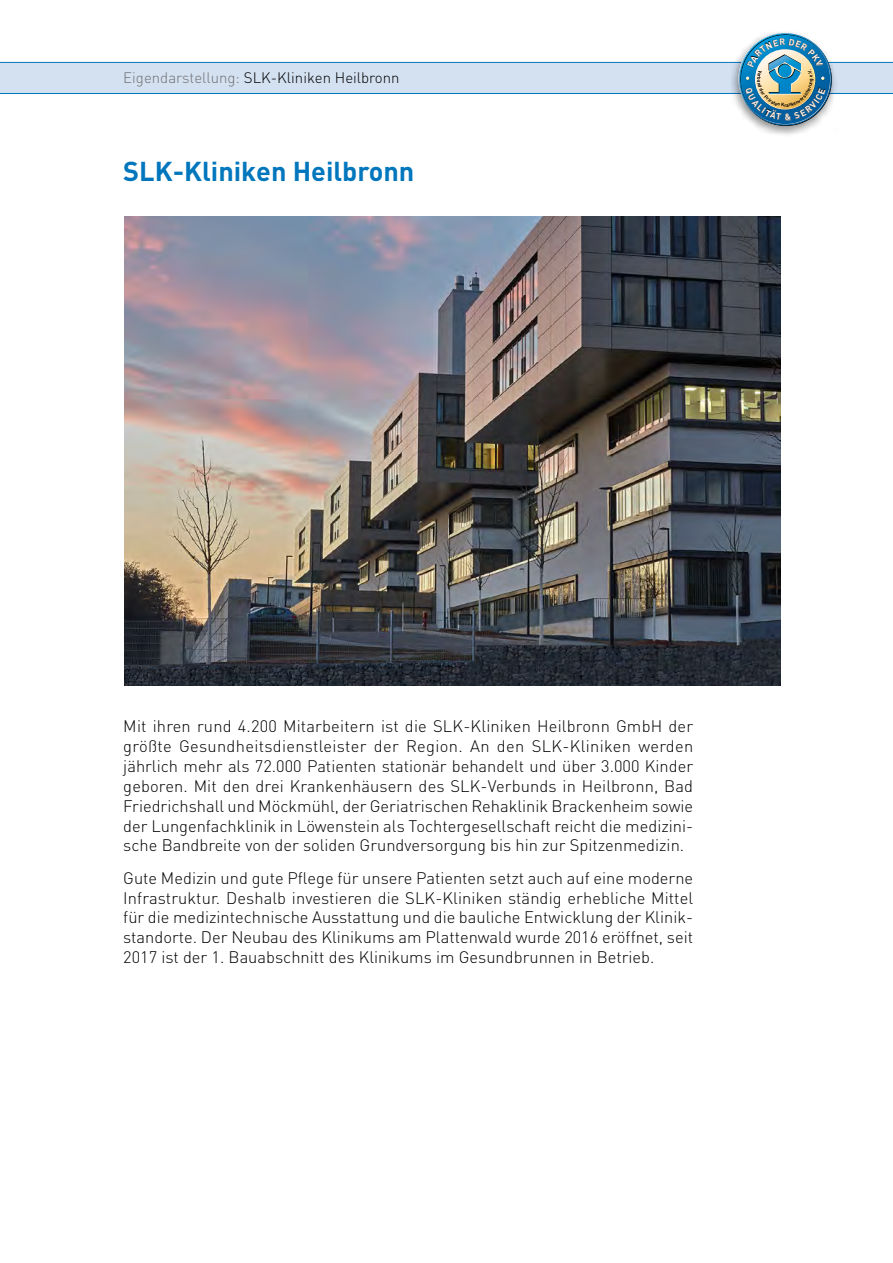
<style>
.page{position:relative;width:893px;height:1263px;background:#fff}
.page>*{position:absolute;margin:0;border:0;box-sizing:border-box;transform-origin:0 0}
.t1{font:700 27px "DINOT";color:#0076bd}
.t2{font:300 16.5px/19.8px "DINOT";color:#000;text-align:justify}
.t3{font:300 15px "DINOT";color:#000}
.s1{color:#707172}
</style>
<div class="page">
<div style="left:0;top:63px;width:893px;height:30px;background:#d4e1f1"></div>
<hr style="left:0;top:93px;width:893px;height:1px;background:#0076bd">
<hr style="left:0;top:62px;width:893px;height:1px;background:#0076bd">
<div style="left:729px;top:29px;width:109px;height:109px;background:#000;opacity:.45"></div>
<img style="left:124px;top:217px;width:656px;height:469px">
<img style="left:738px;top:33px;width:94px;height:93px">
<p class="t3" style="left:123px;top:67px;width:278px"><span class="s1">Eigendarstellung:</span> SLK-Kliniken Heilbronn</p>
<h1 class="t1" style="left:123px;top:153px;width:293px">SLK-Kliniken Heilbronn</h1>
<p class="t2" style="left:123px;top:716px;width:571px">Mit ihren rund 4.200 Mitarbeitern ist die SLK-Kliniken Heilbronn GmbH der größte Gesundheitsdienstleister der Region. An den SLK-Kliniken werden jährlich mehr als 72.000 Patienten stationär behandelt und über 3.000 Kinder geboren. Mit den drei Krankenhäusern des SLK-Verbunds in Heilbronn, Bad Friedrichshall und Möckmühl, der Geriatrischen Rehaklinik Brackenheim sowie der Lungenfachklinik in Löwenstein als Tochtergesellschaft reicht die medizini&shy;sche Bandbreite von der soliden Grundversorgung bis hin zur Spitzenmedizin.</p>
<p class="t2" style="left:123px;top:867px;width:571px">Gute Medizin und gute Pflege für unsere Patienten setzt auch auf eine moderne Infrastruktur. Deshalb investieren die SLK-Kliniken ständig erhebliche Mittel für die medizintechnische Ausstattung und die bauliche Entwicklung der Klinik&shy;standorte. Der Neubau des Klinikums am Plattenwald wurde 2016 eröffnet, seit 2017 ist der 1. Bauabschnitt des Klinikums im Gesundbrunnen in Betrieb.</p>
</div>
